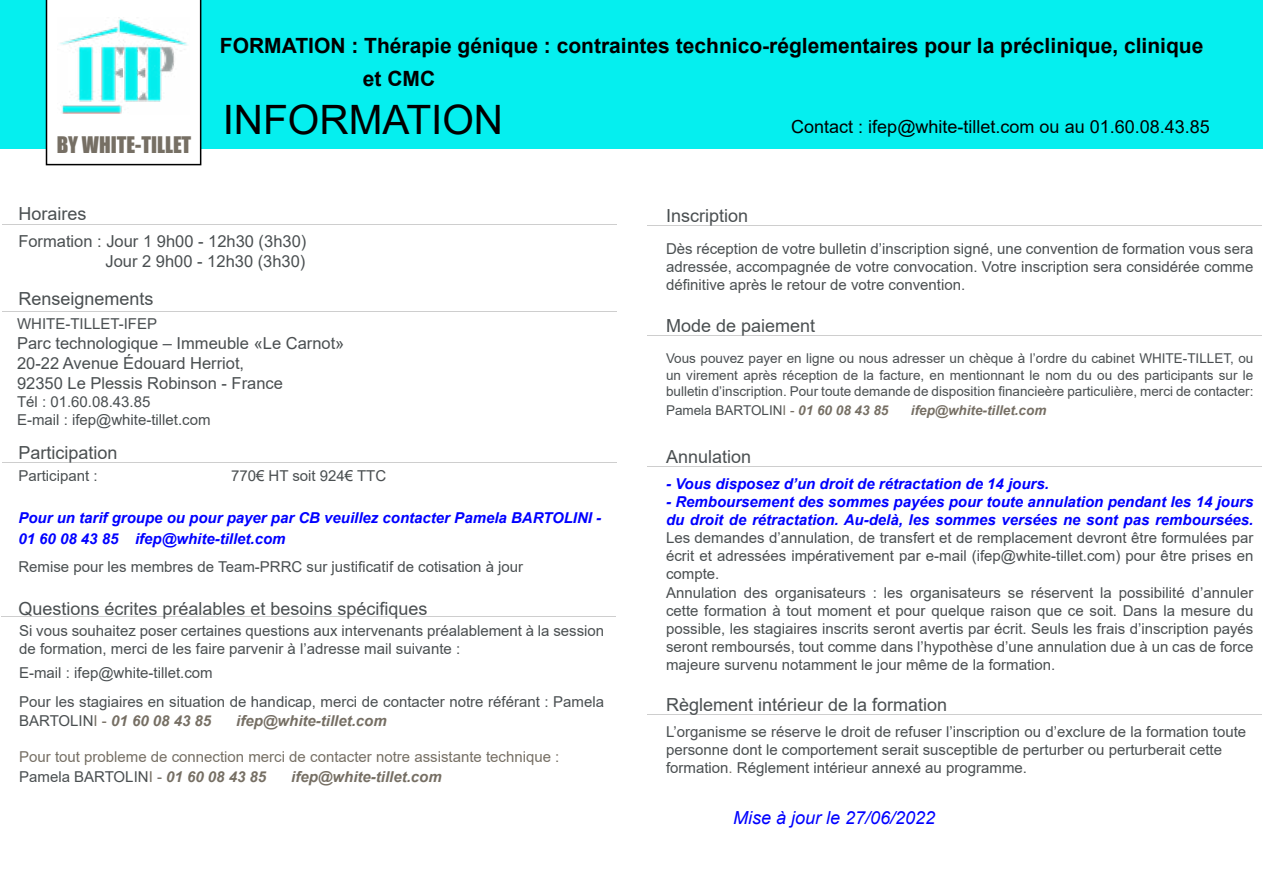
<style>
.page{position:relative;width:1263px;height:893px;background:#fff}
.page>*{position:absolute;margin:0;border:0;box-sizing:border-box;transform-origin:0 0}
.t1{font:40.5px "Arial";color:#000}
.t2{font:700 21px/33px "Arial";color:#000}
.t3{font:21px "Impact";color:#766f64}
.t4{font:18px "Arial";color:#4a4f51}
.t5{font:18px "Arial";color:#000}
.t6{font:italic 18px "Arial";color:#00f}
.t7{font:16.5px/19.8px "Arial";color:#4a4f51;text-align:right}
.t8{font:15px/18px "Arial";color:#4a4f51}
.t9{font:italic 700 15px/18px "Arial";color:#00f}
.t10{font:15px/19.5px "Arial";color:#766f64}
.t11{font:italic 700 15px "Arial";color:#766f64}
.t12{font:13.5px/16.2px "Arial";color:#4a4f51;text-align:justify}
.t13{font:italic 700 13.5px "Arial";color:#766f64}
.s1{font-weight:400;font-style:normal;color:#4a4f51}
.s2{font-weight:400;font-style:normal}
.s3{color:#4a4f51}
.s4{font-weight:700;font-style:italic}
.s5{color:#766f64}
.s6{font-weight:700;font-style:italic;color:#766f64}
</style>
<div class="page">
<div style="left:0;top:0;width:1263px;height:149px;background:#05efef"></div>
<svg style="left:46px;top:0;width:155px;height:165px"></svg>
<hr style="left:646px;top:225px;width:615px;height:1px;background:#cecece">
<hr style="left:646px;top:335px;width:615px;height:1px;background:#cecece">
<hr style="left:646px;top:466px;width:615px;height:1px;background:#cecece">
<hr style="left:646px;top:714px;width:615px;height:1px;background:#cecece">
<hr style="left:2px;top:311px;width:615px;height:1px;background:#cecece">
<hr style="left:2px;top:224px;width:615px;height:1px;background:#cecece">
<hr style="left:2px;top:462px;width:615px;height:1px;background:#cecece">
<hr style="left:1px;top:616px;width:615px;height:1px;background:#cecece">
<h2 class="t3" style="left:57px;top:128px;width:136px">BY WHITE-TILLET</h2>
<h2 class="t2" style="left:363px;top:29px;width:842px;text-indent:-143px">FORMATION : Thérapie génique : contraintes technico-réglementaires pour la préclinique, clinique et CMC</h2>
<h1 class="t1" style="left:223px;top:92px;width:282px">INFORMATION</h1>
<p class="t5" style="left:791px;top:114px;width:420px">Contact : ifep@white-tillet.com ou au 01.60.08.43.85</p>
<p class="t4" style="left:18px;top:201px;width:70px">Horaires</p>
<p class="t7" style="left:18px;top:231px;width:289px">Formation : Jour 1 9h00 - 12h30 (3h30)<br>Jour 2 9h00 - 12h30 (3h30)</p>
<p class="t4" style="left:18px;top:286px;width:137px">Renseignements</p>
<p class="t8" style="left:17px;top:315px;width:142px">WHITE-TILLET-IFEP</p>
<p class="t7" style="left:17px;top:333px;width:329px;text-align:left">Parc technologique – Immeuble «Le Carnot»<br>20-22 Avenue Édouard Herriot,<br>92350 Le Plessis Robinson - France</p>
<p class="t8" style="left:17px;top:392px;width:195px">Tél : 01.60.08.43.85<br>E-mail : ifep@white-tillet.com</p>
<p class="t4" style="left:18px;top:441px;width:101px">Participation</p>
<p class="t8" style="left:18px;top:466px;width:81px">Participant :</p>
<p class="t8" style="left:231px;top:466px;width:157px">770€ HT soit 924€ TTC</p>
<p class="t9" style="left:18px;top:508px;width:584px;line-height:21px">Pour un tarif groupe ou pour payer par CB veuillez contacter Pamela BARTOLINI -<br>01 60 08 43 85 ifep@white-tillet.com</p>
<p class="t8" style="left:18px;top:558px;width:506px">Remise pour les membres de Team-PRRC sur justificatif de cotisation à jour</p>
<p class="t4" style="left:18px;top:597px;width:411px">Questions écrites préalables et besoins spécifiques</p>
<p class="t8" style="left:19px;top:622px;width:586px">Si vous souhaitez poser certaines questions aux intervenants préalablement à la session de formation, merci de les faire parvenir à l’adresse mail suivante :</p>
<p class="t8" style="left:19px;top:658px;width:586px;line-height:28.5px">E-mail : ifep@white-tillet.com<br>Pour les stagiaires en situation de handicap, merci de contacter notre référant : Pamela</p>
<p class="t11" style="left:19px;top:711px;width:194px"><span class="s1">BARTOLIN</span><span class="s2">I -</span> 01 60 08 43 85</p>
<p class="t11" style="left:236px;top:711px;width:152px">ifep@white-tillet.com</p>
<p class="t10" style="left:19px;top:747px;width:542px">Pour tout probleme de connection merci de contacter notre assistante technique :<br><span class="s3">Pamela BARTOLIN</span>I - <span class="s4">01 60 08 43 85</span></p>
<p class="t11" style="left:291px;top:766px;width:152px">ifep@white-tillet.com</p>
<p class="t4" style="left:666px;top:203px;width:84px">Inscription</p>
<p class="t8" style="left:666px;top:239px;width:589px;text-align:justify">Dès réception de votre bulletin d’inscription signé, une convention de formation vous sera adressée, accompagnée de votre convocation. Votre inscription sera considérée comme définitive après le retour de votre convention.</p>
<p class="t4" style="left:666px;top:314px;width:151px">Mode de paiement</p>
<p class="t12" style="left:666px;top:350px;width:589px">Vous pouvez payer en ligne ou nous adresser un chèque à l’ordre du cabinet WHITE-TILLET, ou un virement après réception de la facture, en mentionnant le nom du ou des participants sur le bulletin d’inscription. Pour toute demande de disposition financieère particulière, merci de contacter:</p>
<p class="t12" style="left:666px;top:402px;width:224px">Pamela BARTOLIN<span class="s5">I -</span> <span class="s6">01 60 08 43 85</span></p>
<p class="t13" style="left:911px;top:402px;width:137px">ifep@white-tillet.com</p>
<p class="t4" style="left:666px;top:444px;width:87px">Annulation</p>
<p class="t9" style="left:666px;top:476px;width:384px">- Vous disposez d’un droit de rétractation de 14 jours.</p>
<p class="t9" style="left:666px;top:494px;width:589px">- Remboursement des sommes payées pour toute annulation pendant les 14 jours du droit de rétractation. Au-delà, les sommes versées ne sont pas remboursées.</p>
<p class="t8" style="left:666px;top:529px;width:589px">Les demandes d’annulation, de transfert et de remplacement devront être formulées par écrit et adressées impérativement par e-mail (ifep@white-tillet.com) pour être prises en compte.<br>Annulation des organisateurs : les organisateurs se réservent la possibilité d’annuler cette formation à tout moment et pour quelque raison que ce soit. Dans la mesure du possible, les stagiaires inscrits seront avertis par écrit. Seuls les frais d’inscription payés seront remboursés, tout comme dans l’hypothèse d’une annulation due à un cas de force majeure survenu notamment le jour même de la formation.</p>
<p class="t4" style="left:666px;top:692px;width:283px">Règlement intérieur de la formation</p>
<p class="t8" style="left:666px;top:722px;width:582px">L’organisme se réserve le droit de refuser l’inscription ou d’exclure de la formation toute personne dont le comportement serait susceptible de perturber ou perturberait cette formation<span class="s5">.</span> Réglement intérieur annexé au programme.</p>
<p class="t6" style="left:733px;top:806px;width:204px">Mise à jour le 27/06/2022</p>
</div>
